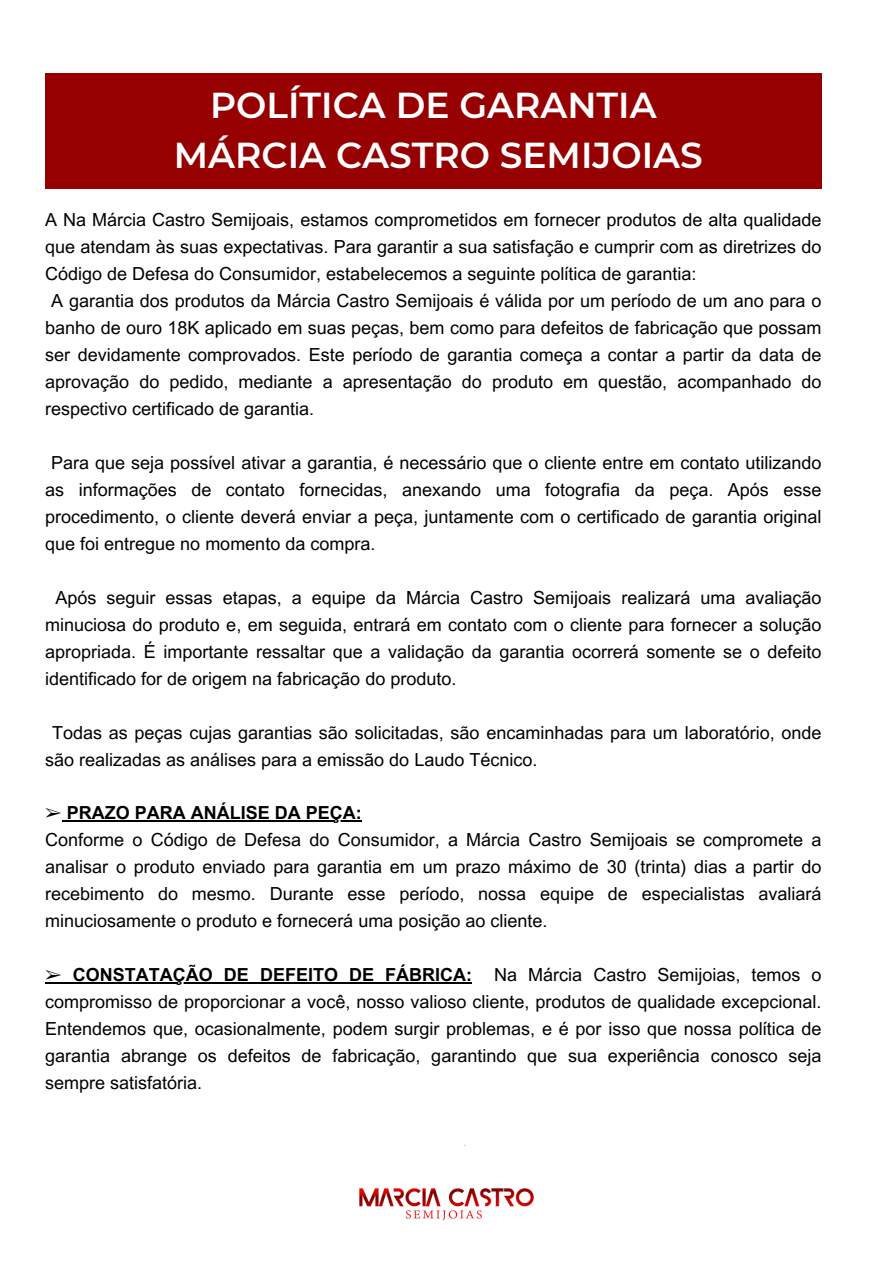
<style>
.page{position:relative;width:893px;height:1264px;background:#fff}
.page>*{position:absolute;margin:0;border:0;box-sizing:border-box;transform-origin:0 0}
.t1{font:600 36px "Montserrat";color:#fff}
.t2{font:18px/27px "Arial MT Pro";color:#000;text-align:justify}
.t3{font:700 18px "Arial MT Pro";color:#000}
.s1{font-family:"Free Serif";font-weight:400}
.s2{font-family:"Free Serif"}
.s3{font-weight:700}
</style>
<div class="page">
<div style="left:45px;top:73px;width:776px;height:116px;background:#960000"></div>
<img style="left:359px;top:1144px;width:175px;height:77px">
<hr style="left:45px;top:982px;width:427px;height:1px;background:#000">
<hr style="left:62px;top:820px;width:300px;height:1px;background:#000">
<p class="t1" style="left:210px;top:83px;width:448px">POLÍTICA DE GARANTIA</p>
<p class="t1" style="left:174px;top:133px;width:530px">MÁRCIA CASTRO SEMIJOIAS</p>
<p class="t2" style="left:45px;top:208px;width:777px">A Na Márcia Castro Semijoais, estamos comprometidos em fornecer produtos de alta qualidade que atendam às suas expectativas. Para garantir a sua satisfação e cumprir com as diretrizes do Código de Defesa do Consumidor, estabelecemos a seguinte política de garantia:</p>
<p class="t2" style="left:45px;top:289px;width:777px;text-indent:6px">A garantia dos produtos da Márcia Castro Semijoais é válida por um período de um ano para o banho de ouro 18K aplicado em suas peças, bem como para defeitos de fabricação que possam ser devidamente comprovados. Este período de garantia começa a contar a partir da data de aprovação do pedido, mediante a apresentação do produto em questão, acompanhado do respectivo certificado de garantia.</p>
<p class="t2" style="left:45px;top:451px;width:777px;text-indent:6px">Para que seja possível ativar a garantia, é necessário que o cliente entre em contato utilizando as informações de contato fornecidas, anexando uma fotografia da peça. Após esse procedimento, o cliente deverá enviar a peça, juntamente com o certificado de garantia original que foi entregue no momento da compra.</p>
<p class="t2" style="left:45px;top:586px;width:777px;text-indent:10px">Após seguir essas etapas, a equipe da Márcia Castro Semijoais realizará uma avaliação minuciosa do produto e, em seguida, entrará em contato com o cliente para fornecer a solução apropriada. É importante ressaltar que a validação da garantia ocorrerá somente se o defeito identificado for de origem na fabricação do produto.</p>
<p class="t2" style="left:45px;top:721px;width:777px;text-indent:7px">Todas as peças cujas garantias são solicitadas, são encaminhadas para um laboratório, onde são realizadas as análises para a emissão do Laudo Técnico.</p>
<p class="t3" style="left:45px;top:806px;width:318px"><span class="s1">➢</span> PRAZO PARA ANÁLISE DA PEÇA:</p>
<p class="t2" style="left:45px;top:828px;width:777px">Conforme o Código de Defesa do Consumidor, a Márcia Castro Semijoais se compromete a analisar o produto enviado para garantia em um prazo máximo de 30 (trinta) dias a partir do recebimento do mesmo. Durante esse período, nossa equipe de especialistas avaliará minuciosamente o produto e fornecerá uma posição ao cliente.</p>
<p class="t2" style="left:45px;top:963px;width:777px"><span class="s2">➢</span> <span class="s3">CONSTATAÇÃO DE DEFEITO DE FÁBRICA:</span> Na Márcia Castro Semijoias, temos o compromisso de proporcionar a você, nosso valioso cliente, produtos de qualidade excepcional.<br>Entendemos que, ocasionalmente, podem surgir problemas, e é por isso que nossa política de garantia abrange os defeitos de fabricação, garantindo que sua experiência conosco seja sempre satisfatória.</p>
</div>
